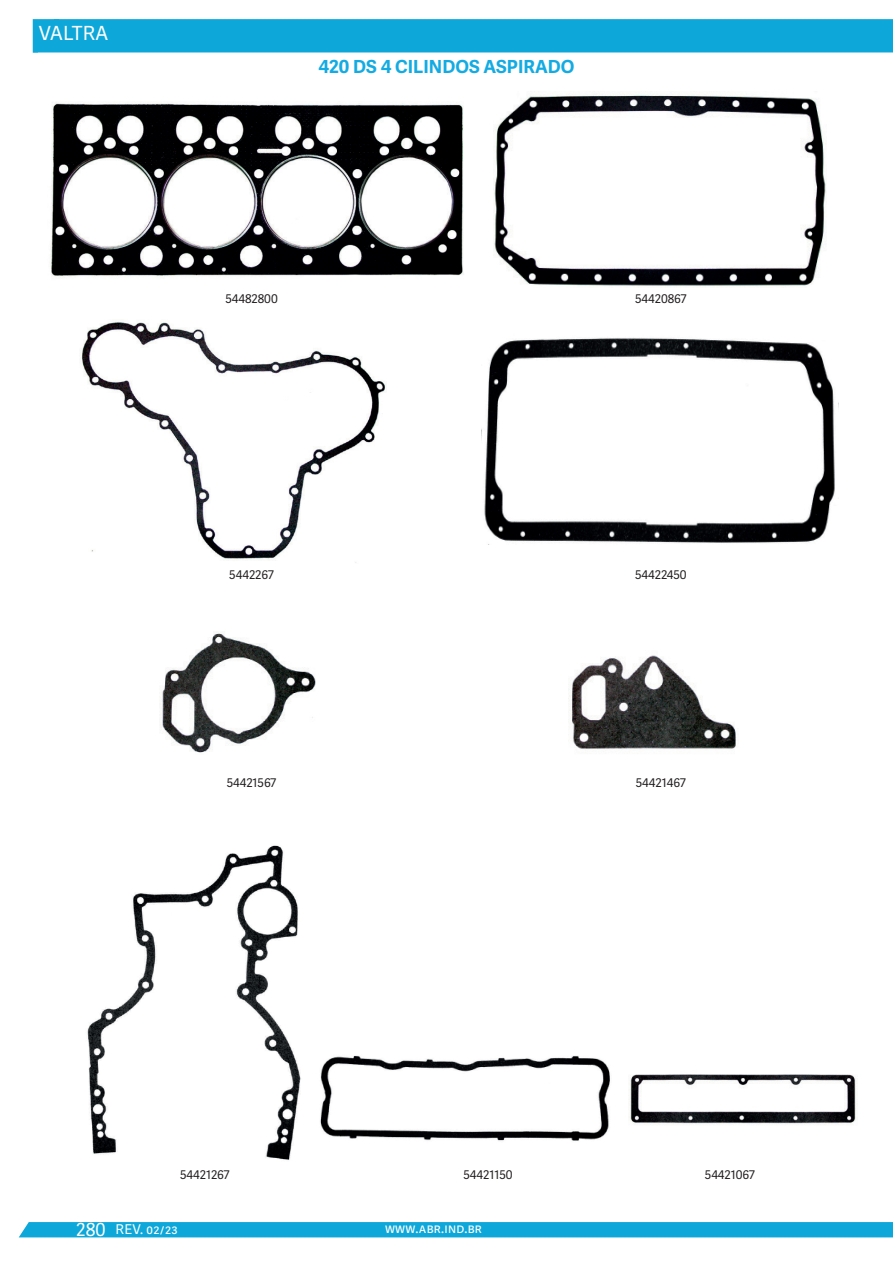
<style>
.page{position:relative;width:893px;height:1263px;background:#fff}
.page>*{position:absolute;margin:0;border:0;box-sizing:border-box;transform-origin:0 0}
.t1{font:19.5px "Adelle Sans";color:#fff}
.t2{font:700 18px "Adelle Sans";color:#14abe3}
.t3{font:18px "Adelle Sans";color:#fff}
.t4{font:13.5px "Adelle Sans";letter-spacing:.02em;color:#fff}
.t5{font:12px "Adelle Sans";color:#231f20}
</style>
<div class="page">
<svg style="left:19px;top:1222px;width:874px;height:15px;background:#0fa7da"></svg>
<div style="left:33px;top:19px;width:860px;height:33px;background:#0da7da"></div>
<img style="left:320px;top:1055px;width:290px;height:86px">
<img style="left:51px;top:102px;width:413px;height:177px">
<img style="left:81px;top:321px;width:305px;height:242px">
<img style="left:87px;top:845px;width:214px;height:315px">
<img style="left:568px;top:655px;width:168px;height:95px">
<img style="left:159px;top:632px;width:157px;height:121px">
<img style="left:630px;top:1074px;width:226px;height:51px">
<img style="left:484px;top:337px;width:351px;height:208px">
<img style="left:493px;top:91px;width:334px;height:196px">
<h1 class="t1" style="left:39px;top:22px;width:71px">VALTRA</h1>
<h2 class="t2" style="left:318px;top:56px;width:258px">420 DS 4 CILINDOS ASPIRADO</h2>
<p class="t5" style="left:225px;top:292px;width:54px">54482800</p>
<p class="t5" style="left:635px;top:292px;width:53px">54420867</p>
<p class="t5" style="left:229px;top:568px;width:46px">5442267</p>
<p class="t5" style="left:635px;top:568px;width:53px">54422450</p>
<p class="t5" style="left:227px;top:776px;width:51px">54421567</p>
<p class="t5" style="left:636px;top:776px;width:51px">54421467</p>
<p class="t5" style="left:180px;top:1168px;width:51px">54421267</p>
<p class="t5" style="left:463px;top:1168px;width:51px">54421150</p>
<p class="t5" style="left:705px;top:1168px;width:52px">54421067</p>
<h2 class="t3" style="left:76px;top:1219px;width:31px">280</h2>
<p class="t4" style="left:385px;top:1220px;width:98px">www.abr.ind.br</p>
<p class="t4" style="left:116px;top:1221px;width:64px">REV. 02/23</p>
</div>
